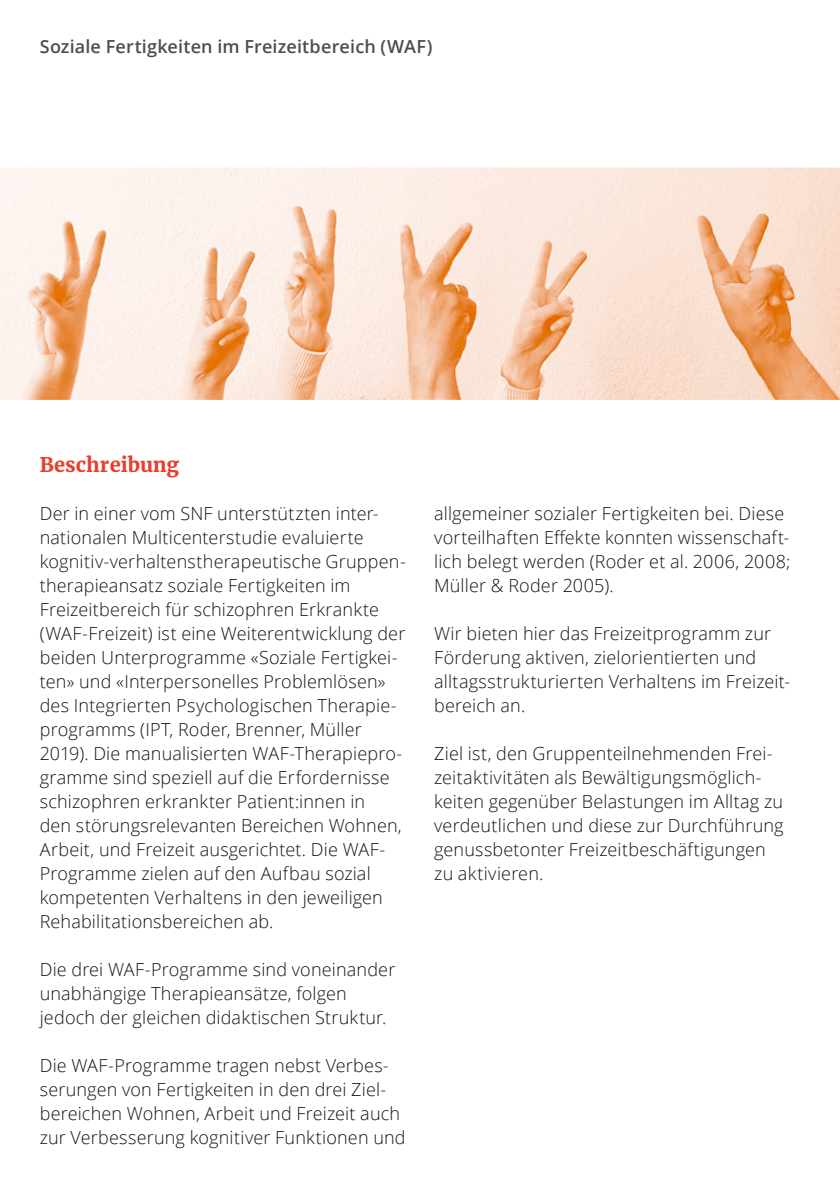
<style>
.page{position:relative;width:840px;height:1191px;background:#fff}
.page>*{position:absolute;margin:0;border:0;box-sizing:border-box;transform-origin:0 0}
.t1{font:700 20px "Merriweather";color:#e7412d}
.t2{font:300 18px/24px "Open Sans";letter-spacing:.01em;color:#131413}
.t3{font:600 18px "Open Sans";letter-spacing:.01em;color:#4d4d4c}
</style>
<div class="page">
<img style="left:0;top:167px;width:839px;height:233px">
<p class="t3" style="left:40px;top:34px;width:394px">Soziale Fertigkeiten im Freizeitbereich (WAF)</p>
<p class="t1" style="left:40px;top:452px;width:141px">Beschreibung</p>
<p class="t2" style="left:40px;top:501px;width:367px">Der in einer vom SNF unterstützten inter&shy;nationalen Multicenterstudie evaluierte kognitiv-verhaltenstherapeutische Gruppen&shy;therapieansatz soziale Fertigkeiten im Freizeitbereich für schizophren Erkrankte (WAF-Freizeit) ist eine Weiterentwicklung der beiden Unterprogramme «Soziale Fertigkei&shy;ten» und «Interpersonelles Problemlösen» des Integrierten Psychologischen Therapie&shy;programms (IPT, Roder, Brenner, Müller 2019). Die manualisierten WAF-Therapiepro&shy;gramme sind speziell auf die Erfordernisse schizophren erkrankter Patient:innen in<br>den störungsrelevanten Bereichen Wohnen, Arbeit, und Freizeit ausgerichtet. Die WAF-- Programme zielen auf den Aufbau sozial kompetenten Verhaltens in den jeweiligen Rehabilitationsbereichen ab.</p>
<p class="t2" style="left:40px;top:957px;width:357px">Die drei WAF-Programme sind voneinander unabhängige Therapieansätze, folgen jedoch der gleichen didaktischen Struktur.</p>
<p class="t2" style="left:40px;top:1053px;width:367px">Die WAF-Programme tragen nebst Verbes&shy;serungen von Fertigkeiten in den drei Ziel&shy;bereichen Wohnen, Arbeit und Freizeit auch zur Verbesserung kognitiver Funktionen und</p>
<p class="t2" style="left:434px;top:501px;width:357px">allgemeiner sozialer Fertigkeiten bei. Diese vorteilhaften Effekte konnten wissenschaft&shy;lich belegt werden (Roder et al. 2006, 2008; Müller &amp; Roder 2005).</p>
<p class="t2" style="left:434px;top:621px;width:357px">Wir bieten hier das Freizeitprogramm zur Förderung aktiven, zielorientierten und alltagsstrukturierten Verhaltens im Freizeit&shy;bereich an.</p>
<p class="t2" style="left:434px;top:741px;width:351px">Ziel ist, den Gruppenteilnehmenden Frei&shy;zeitaktivitäten als Bewältigungsmöglich&shy;keiten gegenüber Belastungen im Alltag zu verdeutlichen und diese zur Durchführung genussbetonter Freizeitbeschäftigungen zu aktivieren.</p>
</div>
